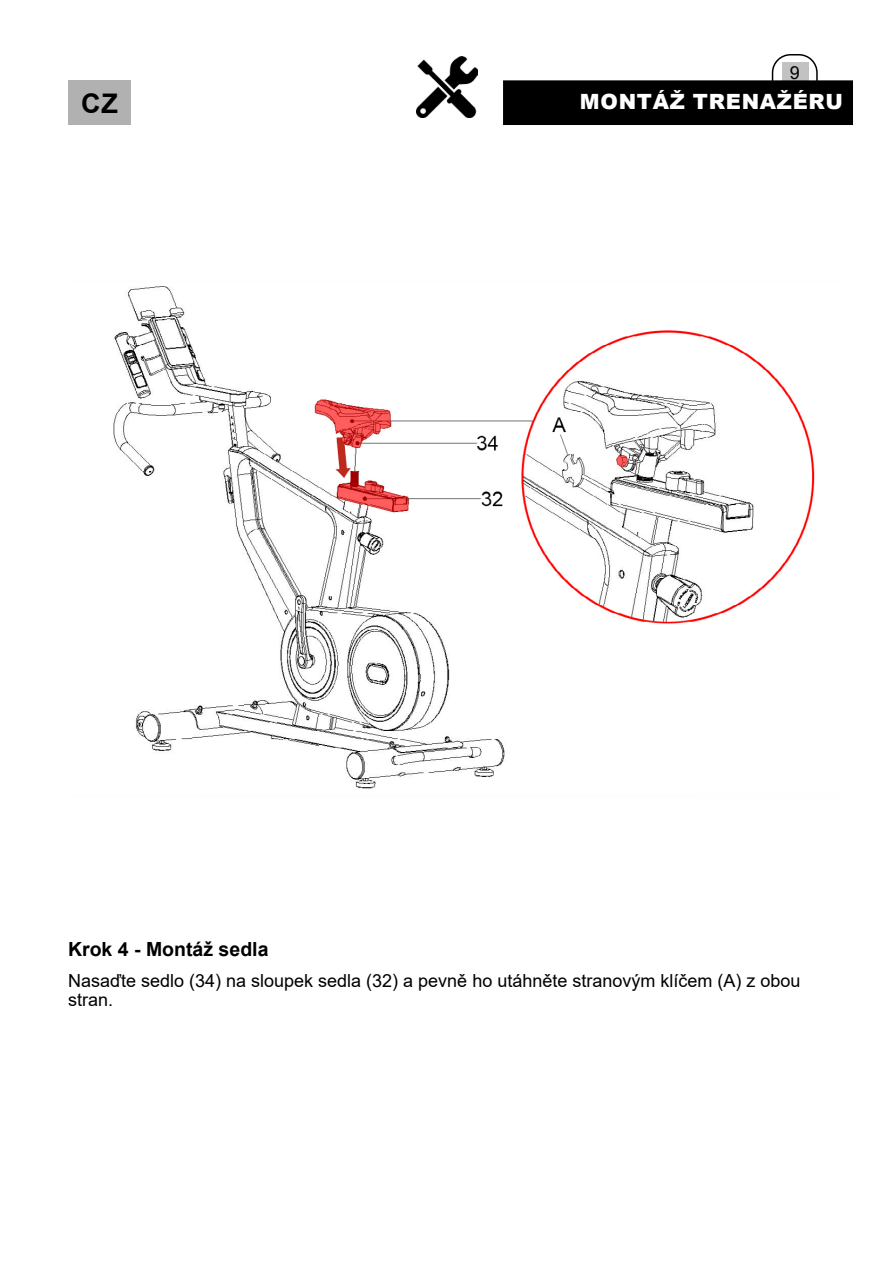
<style>
.page{position:relative;width:893px;height:1263px;background:#fff}
.page>*{position:absolute;margin:0;border:0;box-sizing:border-box;transform-origin:0 0}
.t1{font:700 27px "Arial";color:#000}
.t2{font:900 21px "Arial";letter-spacing:.035em;color:#fff}
.t3{font:700 19.5px "Arial";color:#000}
.t4{font:18px/19.5px "Arial";color:#000}
</style>
<div class="page">
<div style="left:782px;top:62px;width:26px;height:21px;background:#c3c2c2"></div>
<div style="left:504px;top:81px;width:348px;height:43px;background:#000"></div>
<div style="left:503px;top:80px;width:350px;height:45px;border:2px solid #000"></div>
<div style="left:772px;top:54px;width:46px;height:45px;border:2px solid #000;border-radius:18px"></div>
<img style="left:113px;top:286px;width:702px;height:503px">
<img style="left:417px;top:57px;width:61px;height:61px">
<div style="left:68px;top:80px;width:63px;height:45px;background:#b2b1b1"></div>
<p class="t4" style="left:790px;top:62px;width:12px">9</p>
<h1 class="t1" style="left:81px;top:84px;width:38px">CZ</h1>
<p class="t2" style="left:580px;top:87px;width:264px">MONTÁŽ TRENAŽÉRU</p>
<p class="t3" style="left:68px;top:936px;width:202px">Krok 4 - Montáž sedla</p>
<p class="t4" style="left:68px;top:971px;width:734px">Nasaďte sedlo (34) na sloupek sedla (32) a pevně ho utáhněte stranovým klíčem (A) z obou stran.</p>
</div>
